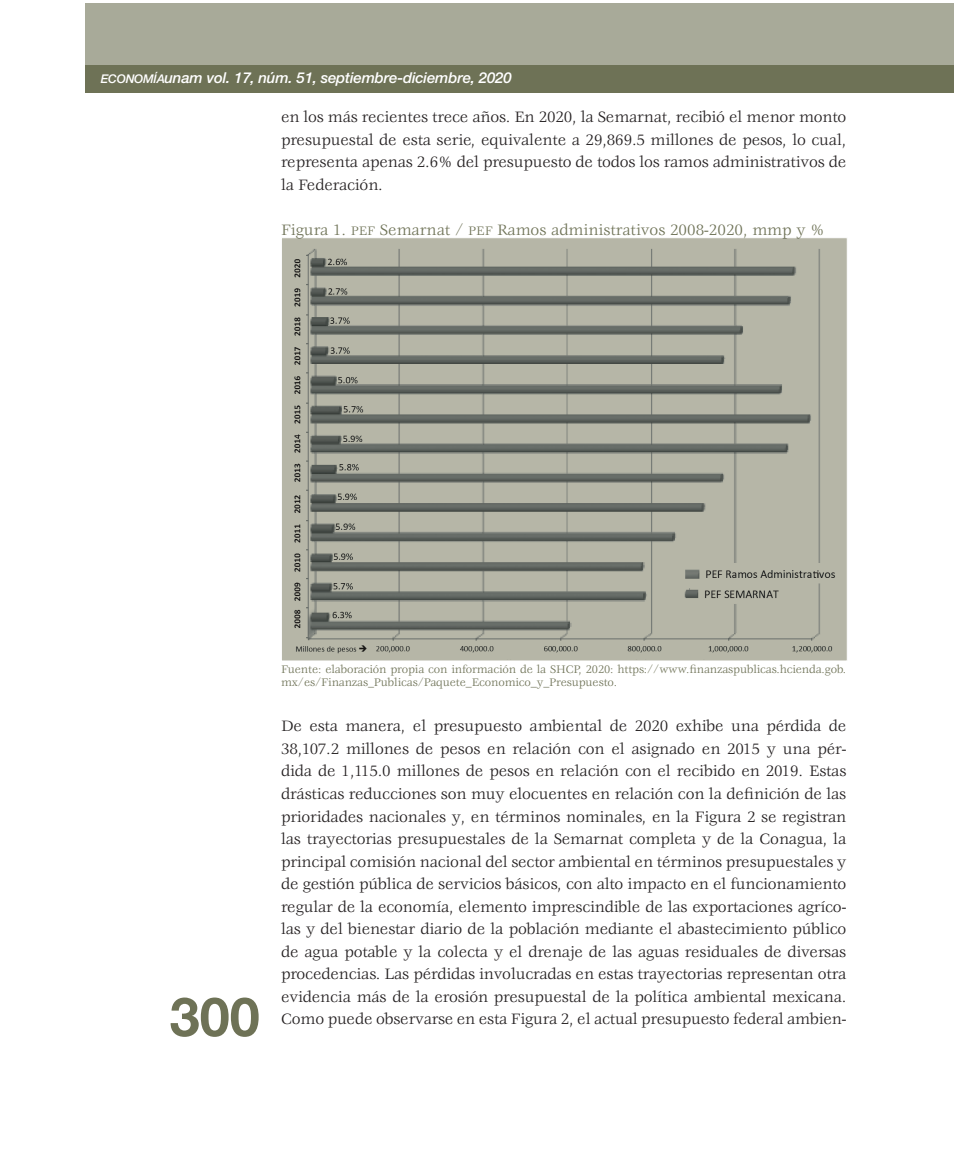
<style>
.page{position:relative;width:954px;height:1149px;background:#fff}
.page>*{position:absolute;margin:0;border:0;box-sizing:border-box;transform-origin:0 0}
.t1{font:700 54px "Helvetica Neue LT Std";color:#6e7256}
.INICIO_TXT{font:16.5px/22.5px "Veljovic";letter-spacing:-.01em;color:#231f20;text-align:justify}
.SEGUNDO_TXT{font:16.5px/22.5px "Veljovic";letter-spacing:-.01em;color:#231f20;text-align:justify}
.SUBTITULO{font:16.5px "Veljovic";color:#6e7256}
.t2{font:italic 500 15px "Helvetica Neue LT Std";letter-spacing:-.01em;color:#fff}
.PIE_PAG{font:12px/13.5px "Veljovic";letter-spacing:-.01em;color:#6e7256}
.s1{font-family:"Helvetica Neue LT Std Md It SC800";font-weight:400;font-style:normal;font-size:12px}
.s2{font-size:13.5px}
</style>
<div class="page">
<div style="left:85px;top:3px;width:869px;height:67px;background:#a8aa99"></div>
<div style="left:85px;top:66px;width:869px;height:27px;background:#6e7256"></div>
<svg style="left:282px;top:238px;width:565px;height:423px;background:#a1a296"></svg>
<p class="t2" style="left:101px;top:69px;width:412px"><span class="s1">ECONOMÍA</span>unam vol. 17, núm. 51, septiembre-diciembre, 2020</p>
<p class="SEGUNDO_TXT" style="left:281px;top:107px;width:567px">en los más recientes trece años. En 2020, la Semarnat, recibió el menor monto presupuestal de esta serie, equivalente a 29,869.5 millones de pesos, lo cual, representa apenas 2.6% del presupuesto de todos los ramos administrativos de la Federación.</p>
<p class="SUBTITULO" style="left:281px;top:221px;width:545px">Figura 1. <span class="s2">PEF</span> Semarnat / <span class="s2">PEF</span> Ramos administrativos 2008-2020, mmp y %</p>
<h1 class="t1" style="left:170px;top:983px;width:92px">300</h1>
<p class="PIE_PAG" style="left:281px;top:662px;width:567px">Fuente: elaboración propia con información de la SHCP, 2020: https://www.finanzaspublicas.hcienda.gob. mx/es/Finanzas_Publicas/Paquete_Economico_y_Presupuesto.</p>
<p class="INICIO_TXT" style="left:281px;top:715px;width:567px">De esta manera, el presupuesto ambiental de 2020 exhibe una pérdida de 38,107.2 millones de pesos en relación con el asignado en 2015 y una pér&shy;dida de 1,115.0 millones de pesos en relación con el recibido en 2019. Estas drásticas reducciones son muy elocuentes en relación con la definición de las prioridades nacionales y, en términos nominales, en la Figura 2 se registran las trayectorias presupuestales de la Semarnat completa y de la Conagua, la principal comisión nacional del sector ambiental en términos presupuestales y de gestión pública de servicios básicos, con alto impacto en el funcionamiento regular de la economía, elemento imprescindible de las exportaciones agríco&shy;las y del bienestar diario de la población mediante el abastecimiento público de agua potable y la colecta y el drenaje de las aguas residuales de diversas procedencias. Las pérdidas involucradas en estas trayectorias representan otra evidencia más de la erosión presupuestal de la política ambiental mexicana.<br>Como puede observarse en esta Figura 2, el actual presupuesto federal ambien-</p>
</div>
